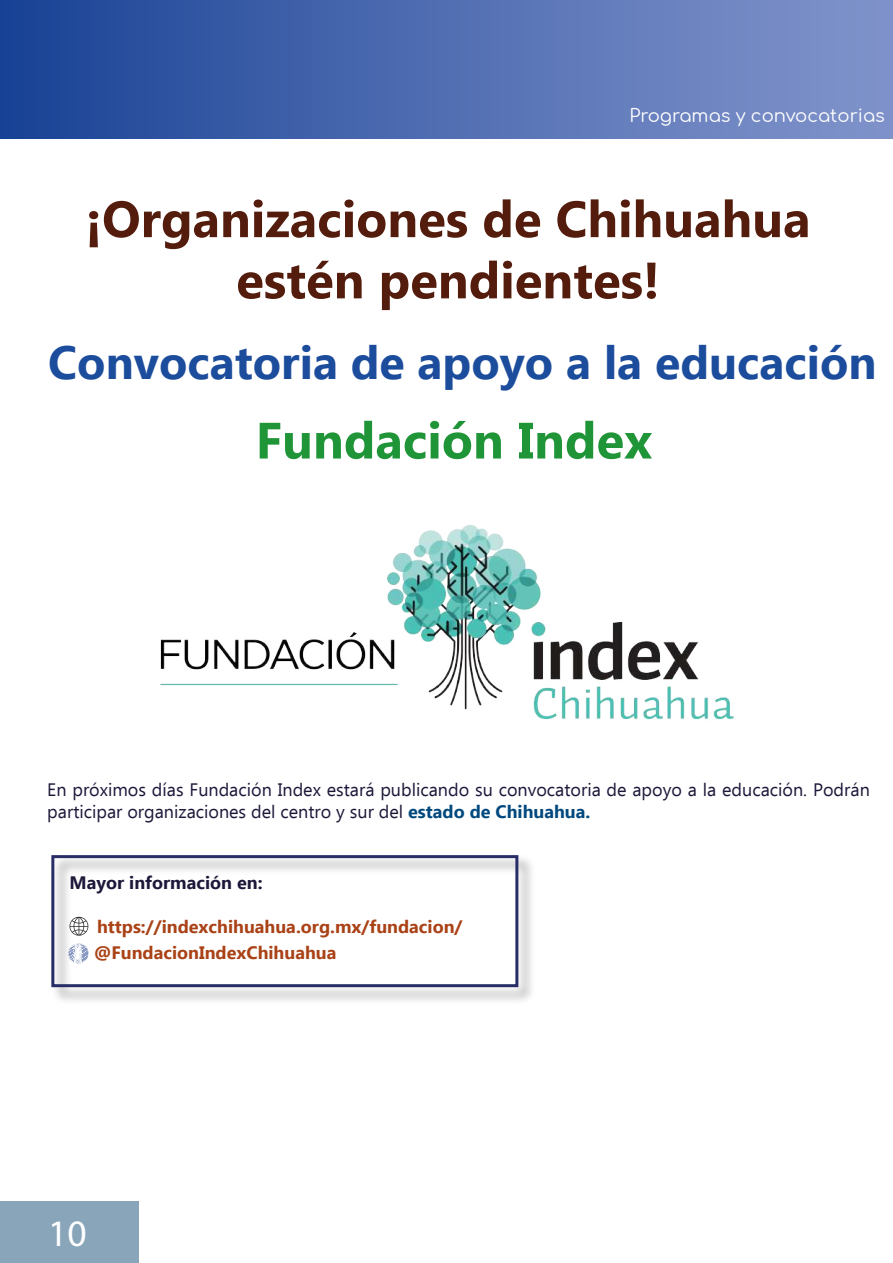
<style>
.page{position:relative;width:893px;height:1263px;background:#fff}
.page>*{position:absolute;margin:0;border:0;box-sizing:border-box;transform-origin:0 0}
.t1{font:700 51px/61.2px "Ebrima";color:#531c0c;text-align:center}
.t2{font:700 51px "Ebrima";color:#209538}
.t3{font:700 46.5px "Ebrima";color:#1c4c9c}
.t4{font:37.5px "Myriad Pro";color:#fff}
.t5{font:18px/21.6px "Ebrima";color:#1d183a}
.t6{font:700 18px/26.5px "Ebrima";color:#aa4217}
.t7{font:18px "Comfortaa";color:#fff}
.t8{font:700 18px "Ebrima";color:#1d183a}
.s1{font-weight:700;color:#00497e}
</style>
<div class="page">
<div style="left:0;top:1202px;width:139px;height:61px;background:#88a5ba"></div>
<div style="left:0;top:0;width:893px;height:139px;background:linear-gradient(to right,#1a4496,#8496cd)"></div>
<img style="left:51px;top:855px;width:481px;height:146px">
<div style="left:51px;top:855px;width:467px;height:132px;border:3px solid #282d68"></div>
<svg style="left:70px;top:917px;width:18px;height:19px"></svg>
<svg style="left:68px;top:943px;width:21px;height:20px"></svg>
<img style="left:160px;top:525px;width:574px;height:195px">
<p class="t7" style="left:629px;top:99px;width:257px">Programas y convocatorias</p>
<h1 class="t1" style="left:85px;top:185px;width:727px">¡Organizaciones de Chihuahua estén pendientes!</h1>
<h2 class="t3" style="left:48px;top:326px;width:830px">Convocatoria de apoyo a la educación</h2>
<h1 class="t2" style="left:256px;top:400px;width:398px">Fundación Index</h1>
<p class="t5" style="left:47px;top:778px;width:824px">En próximos días Fundación Index estará publicando su convocatoria de apoyo a la educación. Podrán participar organizaciones del centro y sur del <span class="s1">estado de Chihuahua.</span></p>
<p class="t8" style="left:70px;top:868px;width:195px">Mayor información en:</p>
<p class="t6" style="left:94px;top:912px;width:370px">https://indexchihuahua.org.mx/fundacion/ @FundacionIndexChihuahua</p>
<h3 class="t4" style="left:48px;top:1215px;width:40px">10</h3>
</div>
